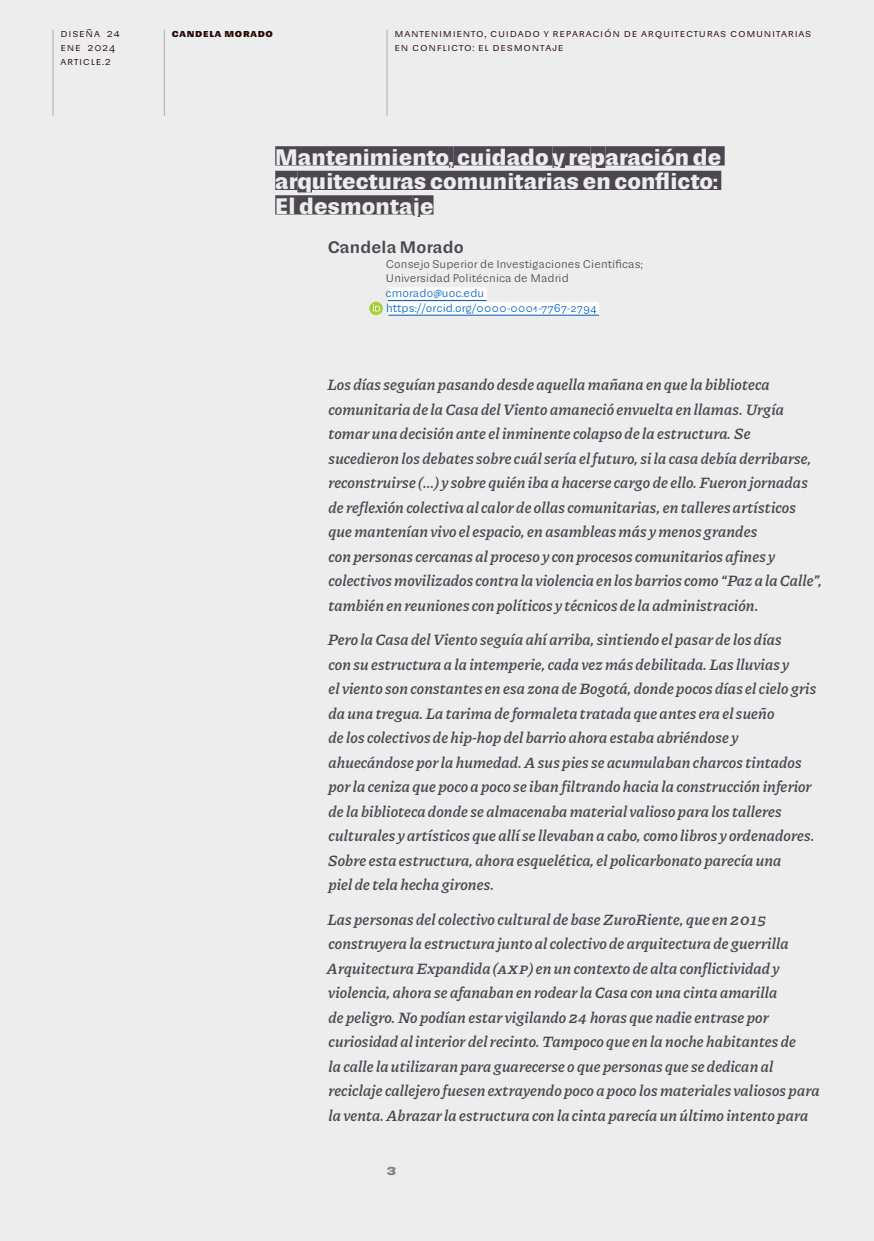
<style>
.page{position:relative;width:874px;height:1241px;background:#fff}
.page>*{position:absolute;margin:0;border:0;box-sizing:border-box;transform-origin:0 0}
.t1{font:700 21px/24.5px "Sudamerican Grotesk";letter-spacing:.005em;color:#ededed}
.t2{font:italic 600 15.75px/24.5px "Piazzolla";letter-spacing:.01em;color:#4c4651}
.t3{font:500 15.75px "Sudamerican Grotesk";letter-spacing:.015em;color:#4c4651}
.t4{font:700 14px "Sudamerican Grotesk";color:#828282}
.t5{font:10.5px/14px "Sudamerican Grotesk";letter-spacing:.07em;color:#260808}
.t6{font:10.5px/14.7px "Sudamerican Grotesk";letter-spacing:.01em;color:#4c4651}
.t7{font:10.5px/14.7px "Sudamerican Grotesk";letter-spacing:.05em;color:#0563c1}
.t8{font:700 10.5px "Sudamerican Grotesk";letter-spacing:.07em;color:#260808}
</style>
<div class="page">
<div style="left:0;top:0;width:873px;height:1240px;background:#ededed"></div>
<hr style="left:52px;top:30px;width:1px;height:85px;background:#ababab">
<hr style="left:164px;top:30px;width:1px;height:85px;background:#ababab">
<hr style="left:386px;top:30px;width:1px;height:85px;background:#ababab">
<div style="left:275px;top:146px;width:173px;height:19px;background:#4c4651"></div>
<div style="left:448px;top:146px;width:5px;height:22px;background:#4c4651"></div>
<div style="left:453px;top:146px;width:99px;height:19px;background:#4c4651"></div>
<div style="left:552px;top:146px;width:12px;height:22px;background:#4c4651"></div>
<div style="left:564px;top:146px;width:26px;height:19px;background:#4c4651"></div>
<div style="left:590px;top:146px;width:15px;height:22px;background:#4c4651"></div>
<div style="left:605px;top:146px;width:119px;height:19px;background:#4c4651"></div>
<div style="left:275px;top:171px;width:22px;height:19px;background:#4c4651"></div>
<div style="left:297px;top:171px;width:15px;height:21px;background:#4c4651"></div>
<div style="left:312px;top:171px;width:409px;height:19px;background:#4c4651"></div>
<div style="left:275px;top:195px;width:137px;height:19px;background:#4c4651"></div>
<div style="left:412px;top:195px;width:8px;height:22px;background:#4c4651"></div>
<div style="left:420px;top:195px;width:13px;height:19px;background:#4c4651"></div>
<div style="left:387px;top:287px;width:99px;height:12px;background:#fff"></div>
<div style="left:388px;top:302px;width:210px;height:12px;background:#fff"></div>
<hr style="left:387px;top:300px;width:99px;height:1px;background:#0563c1">
<hr style="left:388px;top:315px;width:210px;height:1px;background:#0563c1">
<svg style="left:369px;top:301px;width:13px;height:14px"></svg>
<svg style="left:373px;top:304px;width:7px;height:7px"></svg>
<p class="t5" style="left:60px;top:26px;width:61px">Diseña 24 ene 2024 article.2</p>
<p class="t8" style="left:172px;top:24px;width:103px">Candela Morado</p>
<p class="t5" style="left:394px;top:26px;width:418px">Mantenim iento, cuidado y reparación de arquitecturas com unitarias en conflicto: el desmontaje</p>
<h1 class="t1" style="left:275px;top:144px;width:447px">Mantenimiento, cuidado y reparación de arquitecturas comunitarias en conflicto:<br>El desmontaje</h1>
<p class="t3" style="left:327px;top:235px;width:137px">Candela Morado</p>
<p class="t6" style="left:385px;top:256px;width:258px">Consejo Superior de Investigaciones Científicas;<br>Universidad Politécnica de Madrid</p>
<p class="t7" style="left:385px;top:286px;width:213px">cmorado@uoc.edu https://orcid.org/0000-0001-7767-2794</p>
<p class="t2" style="left:327px;top:372px;width:496px">Los días seguían pasando desde aquella mañana en que la biblioteca comunitaria de la Casa del Viento amaneció envuelta en llamas. Urgía tomar una decisión ante el inminente colapso de la estructura. Se sucedieron los debates sobre cuál sería el futuro, si la casa debía derribarse, reconstruirse (…) y sobre quién iba a hacerse cargo de ello. Fueron jornadas de reflexión colectiva al calor de ollas comunitarias, en talleres artísticos que mantenían vivo el espacio, en asambleas más y menos grandes<br>con personas cercanas al proceso y con procesos comunitarios afines y colectivos movilizados contra la violencia en los barrios como “Paz a la Calle”, también en reuniones con políticos y técnicos de la administración.</p>
<p class="t2" style="left:327px;top:627px;width:490px">Pero la Casa del Viento seguía ahí arriba, sintiendo el pasar de los días<br>con su estructura a la intemperie, cada vez más debilitada. Las lluvias y<br>el viento son constantes en esa zona de Bogotá, donde pocos días el cielo gris da una tregua. La tarima de formaleta tratada que antes era el sueño<br>de los colectivos de hip-hop del barrio ahora estaba abriéndose y ahuecándose por la humedad. A sus pies se acumulaban charcos tintados por la ceniza que poco a poco se iban filtrando hacia la construcción inferior de la biblioteca donde se almacenaba material valioso para los talleres culturales y artísticos que allí se llevaban a cabo, como libros y ordenadores.<br>Sobre esta estructura, ahora esquelética, el policarbonato parecía una<br>piel de tela hecha girones.</p>
<p class="t2" style="left:327px;top:906px;width:494px">Las personas del colectivo cultural de base ZuroRiente, que en 2015 construyera la estructura junto al colectivo de arquitectura de guerrilla Arquitectura Expandida (AXP) en un contexto de alta conflictividad y violencia, ahora se afanaban en rodear la Casa con una cinta amarilla<br>de peligro. No podían estar vigilando 24 horas que nadie entrase por curiosidad al interior del recinto. Tampoco que en la noche habitantes de<br>la calle la utilizaran para guarecerse o que personas que se dedican al reciclaje callejero fuesen extrayendo poco a poco los materiales valiosos para la venta. Abrazar la estructura con la cinta parecía un último intento para</p>
<p class="t4" style="left:386px;top:1158px;width:12px">3</p>
</div>
